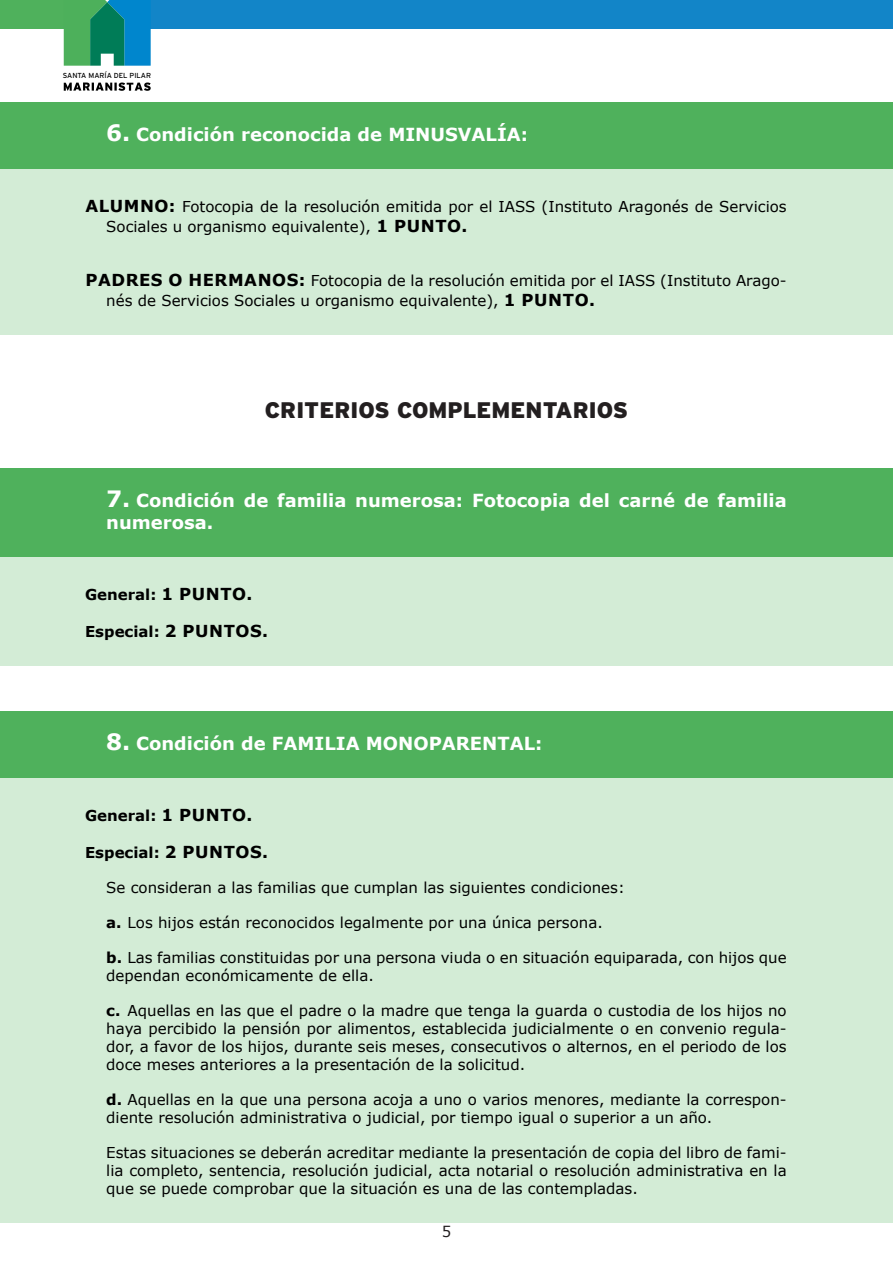
<style>
.page{position:relative;width:893px;height:1263px;background:#fff}
.page>*{position:absolute;margin:0;border:0;box-sizing:border-box;transform-origin:0 0}
.Título_2_1{font:900 22.5px "Interstate";color:#231f20}
.t1{font:700 18px/21.6px "Verdana";color:#fff}
.V_-_Nivel_3_contenid{font:15px/18px "Verdana";color:#000}
.V_-_Nivel_3_Título_1{font:15px/19.8px "Verdana";color:#000}
.V_-_Nivel_3_Título_1-2{font:700 15px "Verdana";color:#000}
.t2{font:15px "Verdana";color:#231f20}
.t3{font:7.35px "Interstate";color:#000}
.s1{font-size:22.5px}
.s2{font-weight:700;font-size:16.5px}
.s3{font-size:16.5px}
.s4{font-weight:700}
</style>
<div class="page">
<div style="left:128px;top:0;width:765px;height:29px;background:#1285c8"></div>
<div style="left:0;top:0;width:88px;height:29px;background:#4fb15c"></div>
<svg style="left:64px;top:0;width:87px;height:66px"></svg>
<svg style="left:64px;top:83px;width:87px;height:8px"></svg>
<div style="left:0;top:102px;width:893px;height:69px;background:#4fb15c"></div>
<div style="left:0;top:170px;width:893px;height:91px;background:#d3ecd6"></div>
<div style="left:0;top:243px;width:893px;height:91px;background:#d3ecd6"></div>
<div style="left:0;top:468px;width:893px;height:90px;background:#4fb15c"></div>
<div style="left:0;top:557px;width:893px;height:72px;background:#d3ecd6"></div>
<div style="left:0;top:594px;width:893px;height:71px;background:#d3ecd6"></div>
<div style="left:0;top:711px;width:893px;height:68px;background:#4fb15c"></div>
<div style="left:0;top:779px;width:893px;height:71px;background:#d3ecd6"></div>
<div style="left:0;top:815px;width:893px;height:72px;background:#d3ecd6"></div>
<div style="left:0;top:856px;width:893px;height:65px;background:#d3ecd6"></div>
<div style="left:0;top:891px;width:893px;height:65px;background:#d3ecd6"></div>
<div style="left:0;top:926px;width:893px;height:83px;background:#d3ecd6"></div>
<div style="left:0;top:979px;width:893px;height:119px;background:#d3ecd6"></div>
<div style="left:0;top:1068px;width:893px;height:83px;background:#d3ecd6"></div>
<div style="left:0;top:1121px;width:893px;height:101px;background:#d3ecd6"></div>
<p class="t3" style="left:63px;top:71px;width:90px">SANTA MARÍA DEL PILAR</p>
<p class="t1" style="left:106px;top:124px;width:423px"><span class="s1">6.</span> Condición reconocida de MINUSVALÍA:</p>
<p class="V_-_Nivel_3_Título_1" style="left:106px;top:197px;width:682px;text-indent:-21px"><span class="s2">ALUMNO:</span> Fotocopia de la resolución emitida por el IASS (Instituto Aragonés de Servicios<br>Sociales u organismo equivalente), <span class="s2">1 PUNTO.</span></p>
<p class="V_-_Nivel_3_Título_1" style="left:106px;top:270px;width:682px;text-indent:-21px"><span class="s2">PADRES O HERMANOS:</span> Fotocopia de la resolución emitida por el IASS (Instituto Arago&shy;nés de Servicios Sociales u organismo equivalente), <span class="s2">1 PUNTO.</span></p>
<p class="Título_2_1" style="left:265px;top:397px;width:365px">CRITERIOS COMPLEMENTARIOS</p>
<p class="t1" style="left:106px;top:490px;width:682px"><span class="s1">7.</span> Condición de familia numerosa: Fotocopia del carné de familia numerosa.</p>
<p class="V_-_Nivel_3_Título_1-2" style="left:85px;top:584px;width:169px">General: <span class="s3">1 PUNTO.</span></p>
<p class="V_-_Nivel_3_Título_1-2" style="left:85px;top:620px;width:185px">Especial: <span class="s3">2 PUNTOS.</span></p>
<p class="t1" style="left:106px;top:732px;width:438px"><span class="s1">8.</span> Condición de FAMILIA MONOPARENTAL:</p>
<p class="V_-_Nivel_3_Título_1-2" style="left:85px;top:805px;width:169px">General: <span class="s3">1 PUNTO.</span></p>
<p class="V_-_Nivel_3_Título_1-2" style="left:85px;top:842px;width:185px">Especial: <span class="s3">2 PUNTOS.</span></p>
<p class="V_-_Nivel_3_contenid" style="left:106px;top:878px;width:520px">Se consideran a las familias que cumplan las siguientes condiciones:</p>
<p class="V_-_Nivel_3_contenid" style="left:106px;top:913px;width:498px"><span class="s4">a.</span> Los hijos están reconocidos legalmente por una única persona.</p>
<p class="V_-_Nivel_3_contenid" style="left:106px;top:948px;width:682px"><span class="s4">b.</span> Las familias constituidas por una persona viuda o en situación equiparada, con hijos que dependan económicamente de ella.</p>
<p class="V_-_Nivel_3_contenid" style="left:106px;top:1001px;width:682px;text-align:justify"><span class="s4">c.</span> Aquellas en las que el padre o la madre que tenga la guarda o custodia de los hijos no haya percibido la pensión por alimentos, establecida judicialmente o en convenio regula&shy;dor, a favor de los hijos, durante seis meses, consecutivos o alternos, en el periodo de los doce meses anteriores a la presentación de la solicitud.</p>
<p class="V_-_Nivel_3_contenid" style="left:106px;top:1090px;width:682px"><span class="s4">d.</span> Aquellas en la que una persona acoja a uno o varios menores, mediante la correspon&shy;diente resolución administrativa o judicial, por tiempo igual o superior a un año.</p>
<p class="V_-_Nivel_3_contenid" style="left:106px;top:1143px;width:682px;text-align:justify">Estas situaciones se deberán acreditar mediante la presentación de copia del libro de fami&shy;lia completo, sentencia, resolución judicial, acta notarial o resolución administrativa en la que se puede comprobar que la situación es una de las contempladas.</p>
<p class="t2" style="left:442px;top:1221px;width:11px">5</p>
</div>
